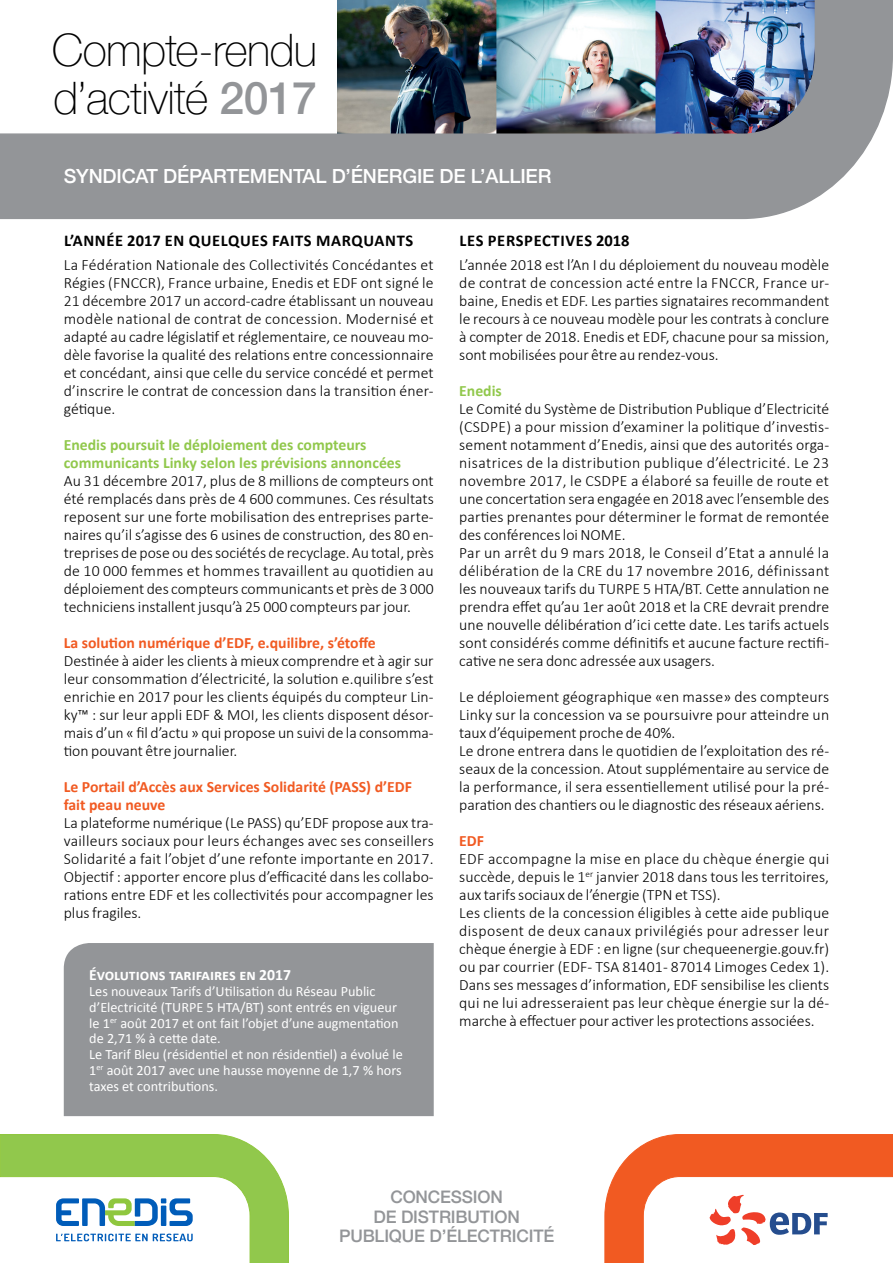
<style>
.page{position:relative;width:893px;height:1263px;background:#fff}
.page>*{position:absolute;margin:0;border:0;box-sizing:border-box;transform-origin:0 0}
.t1{font:100 44.7px/48.2px "Helvetica Neue";letter-spacing:-.015em;color:#000}
.t2{font:500 19.5px "Helvetica Neue";letter-spacing:-.01em;color:#fff}
.t3{font:500 17.25px/19.5px "Helvetica Neue";letter-spacing:-.01em;color:#939598;text-align:center}
.t4{font:700 16.5px "Calibri";letter-spacing:.04em;color:#000}
.t5{font:300 15.75px/18px "Calibri";letter-spacing:.005em;color:#000;text-align:justify}
.t6{font:700 15.75px/18px "Calibri";color:#f15a22}
.t7{font:700 15.75px/18px "Calibri";color:#91c84c}
.t8{font:700 15.75px "Calibri";color:#fff}
.t9{font:14.25px/15.8px "Calibri";color:#fff}
.s1{font-weight:500;color:#939598}
</style>
<div class="page">
<img style="left:0;top:0;width:893px;height:220px">
<svg style="left:604px;top:1134px;width:289px;height:129px"></svg>
<svg style="left:0;top:1134px;width:289px;height:129px"></svg>
<div style="left:64px;top:943px;width:370px;height:173px;background:#939598"></div>
<h1 class="t1" style="left:52px;top:24px;width:267px">Compte-rendu d’activité <span class="s1">2017</span></h1>
<p class="t2" style="left:64px;top:160px;width:489px">SYNDICAT DÉPARTEMENTAL D’ÉNERGIE DE L’ALLIER</p>
<p class="t4" style="left:64px;top:230px;width:351px">L’ANNÉE 2017 EN QUELQUES FAITS MARQUANTS</p>
<p class="t5" style="left:64px;top:256px;width:371px">La Fédération Nationale des Collectivités Concédantes et Régies (FNCCR), France urbaine, Enedis et EDF ont signé le 21 décembre 2017 un accord-cadre établissant un nouveau modèle national de contrat de concession. Modernisé et adapté au cadre législatif et réglementaire, ce nouveau mo&shy;dèle favorise la qualité des relations entre concessionnaire et concédant, ainsi que celle du service concédé et permet d’inscrire le contrat de concession dans la transition éner&shy;gétique.</p>
<p class="t7" style="left:64px;top:436px;width:339px">Enedis poursuit le déploiement des compteurs communicants Linky selon les prévisions annoncées</p>
<p class="t5" style="left:64px;top:472px;width:372px">Au 31 décembre 2017, plus de 8 millions de compteurs ont été remplacés dans près de 4 600 communes. Ces résultats reposent sur une forte mobilisation des entreprises parte&shy;naires qu’il s’agisse des 6 usines de construction, des 80 en&shy;treprises de pose ou des sociétés de recyclage. Au total, près de 10 000 femmes et hommes travaillent au quotidien au déploiement des compteurs communicants et près de 3 000 techniciens installent jusqu’à 25 000 compteurs par jour.</p>
<p class="t6" style="left:64px;top:634px;width:313px">La solution numérique d’EDF, e.quilibre, s’étoffe</p>
<p class="t5" style="left:64px;top:652px;width:371px">Destinée à aider les clients à mieux comprendre et à agir sur leur consommation d’électricité, la solution e.quilibre s’est enrichie en 2017 pour les clients équipés du compteur Lin&shy;ky™ : sur leur appli EDF &amp; MOI, les clients disposent désor&shy;mais d’un « fil d’actu » qui propose un suivi de la consomma&shy;tion pouvant être journalier.</p>
<p class="t6" style="left:64px;top:778px;width:350px">Le Portail d’Accès aux Services Solidarité (PASS) d’EDF fait peau neuve</p>
<p class="t5" style="left:64px;top:814px;width:372px">La plateforme numérique (Le PASS) qu’EDF propose aux tra&shy;vailleurs sociaux pour leurs échanges avec ses conseillers Solidarité a fait l’objet d’une refonte importante en 2017.<br>Objectif : apporter encore plus d’efficacité dans les collabo&shy;rations entre EDF et les collectivités pour accompagner les plus fragiles.</p>
<p class="t8" style="left:89px;top:965px;width:203px">Évolutions tarifaires en 2017</p>
<p class="t9" style="left:89px;top:983px;width:315px">Les nouveaux Tarifs d’Utilisation du Réseau Public d’Electricité (TURPE 5 HTA/BT) sont entrés en vigueur le 1<sup>er</sup> août 2017 et ont fait l’objet d’une augmentation de 2,71 % à cette date.<br>Le Tarif Bleu (résidentiel et non résidentiel) a évolué le 1<sup>er</sup> août 2017 avec une hausse moyenne de 1,7 % hors taxes et contributions.</p>
<p class="t4" style="left:460px;top:230px;width:172px">LES PERSPECTIVES 2018</p>
<p class="t5" style="left:459px;top:256px;width:371px">L’année 2018 est l’An I du déploiement du nouveau modèle de contrat de concession acté entre la FNCCR, France ur&shy;baine, Enedis et EDF. Les parties signataires recommandent le recours à ce nouveau modèle pour les contrats à conclure à compter de 2018. Enedis et EDF, chacune pour sa mission, sont mobilisées pour être au rendez-vous.</p>
<p class="t7" style="left:459px;top:382px;width:44px">Enedis</p>
<p class="t5" style="left:459px;top:400px;width:372px;text-align:left">Le Comité du Système de Distribution Publique d’Electricité (CSDPE) a pour mission d’examiner la politique d’investis&shy;sement notamment d’Enedis, ainsi que des autorités orga&shy;nisatrices de la distribution publique d’électricité. Le 23 novembre 2017, le CSDPE a élaboré sa feuille de route et une concertation sera engagée en 2018 avec l’ensemble des parties prenantes pour déterminer le format de remontée des conférences loi NOME.<br>Par un arrêt du 9 mars 2018, le Conseil d’Etat a annulé la délibération de la CRE du 17 novembre 2016, définissant les nouveaux tarifs du TURPE 5 HTA/BT. Cette annulation ne prendra effet qu’au 1er août 2018 et la CRE devrait prendre une nouvelle délibération d’ici cette date. Les tarifs actuels sont considérés comme définitifs et aucune facture rectifi&shy;cative ne sera donc adressée aux usagers.</p>
<p class="t5" style="left:459px;top:688px;width:371px;text-align:left">Le déploiement géographique «en masse» des compteurs Linky sur la concession va se poursuivre pour atteindre un taux d’équipement proche de 40%.<br>Le drone entrera dans le quotidien de l’exploitation des ré&shy;seaux de la concession. Atout supplémentaire au service de la performance, il sera essentiellement utilisé pour la pré&shy;paration des chantiers ou le diagnostic des réseaux aériens.</p>
<p class="t6" style="left:459px;top:832px;width:26px">EDF</p>
<p class="t5" style="left:459px;top:850px;width:372px;text-align:left">EDF accompagne la mise en place du chèque énergie qui succède, depuis le 1<sup>er</sup> janvier 2018 dans tous les territoires, aux tarifs sociaux de l’énergie (TPN et TSS).<br>Les clients de la concession éligibles à cette aide publique disposent de deux canaux privilégiés pour adresser leur chèque énergie à EDF : en ligne (sur chequeenergie.gouv.fr) ou par courrier (EDF - TSA 81401 - 87014 Limoges Cedex 1).<br>Dans ses messages d’information, EDF sensibilise les clients qui ne lui adresseraient pas leur chèque énergie sur la dé&shy;marche à effectuer pour activer les protections associées.</p>
<p class="t3" style="left:339px;top:1186px;width:217px">CONCESSION<br>DE DISTRIBUTION<br>PUBLIQUE D’ÉLECTRICITÉ</p>
</div>
